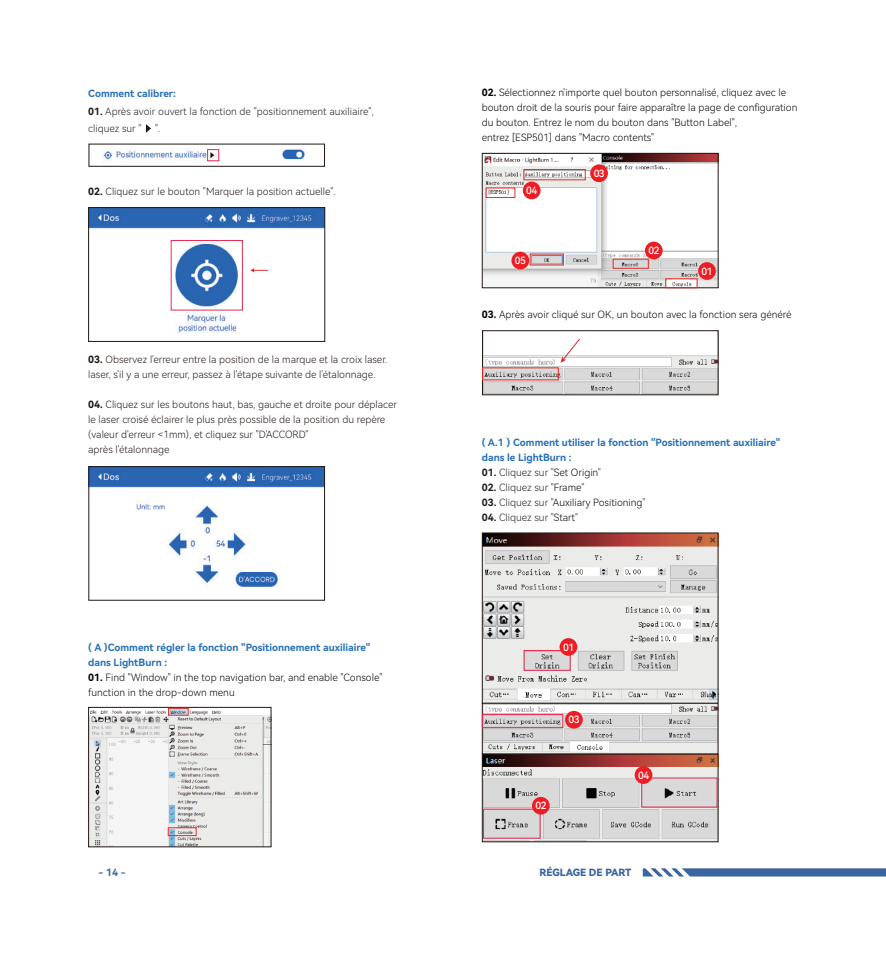
<style>
.page{position:relative;width:886px;height:957px;background:#fff}
.page>*{position:absolute;margin:0;border:0;box-sizing:border-box;transform-origin:0 0}
.t1{font:10px/15px "Harmony OS Sans SC Light";color:#030303}
.t2{font:10px/15px "Harmony OS Sans SC Light";color:#211814}
.t3{font:10px/15px "Harmony OS Sans SC Bold";color:#2972b9}
.t4{font:10px/17.5px "Harmony OS Sans SC Light";color:#231f20}
.t5{font:10px "Harmony OS Sans SC Medium";letter-spacing:-.05em;color:#fff}
.t6{font:10px "Harmony OS Sans SC Black";color:#3b65a0}
.t7{font:10px "Harmony OS Sans SC Bold";color:#3b65a0}
.s1{font-family:"Harmony OS Sans SC Bold"}
.s2{color:#211814}
.s3{color:#030303}
.s4{font-family:"Harmony OS Sans SC Bold";color:#231f20}
.s5{color:#231f20}
</style>
<div class="page">
<img style="left:90px;top:209px;width:233px;height:124px">
<div style="left:88px;top:207px;width:237px;height:135px;border:1px solid #211814"></div>
<img style="left:91px;top:468px;width:232px;height:119px">
<div style="left:89px;top:466px;width:236px;height:134px;border:1px solid #211814"></div>
<img style="left:103px;top:147px;width:202px;height:15px">
<div style="left:207px;top:149px;width:12px;height:12px;border:1px solid #e32b52"></div>
<div style="left:171px;top:240px;width:72px;height:70px;border:1px solid #e32b52"></div>
<svg style="left:250px;top:268px;width:18px;height:4px"></svg>
<img style="left:484px;top:355px;width:232px;height:38px">
<div style="left:482px;top:330px;width:236px;height:65px;border:1px solid #211814"></div>
<svg style="left:560px;top:338px;width:20px;height:25px"></svg>
<img style="left:90px;top:710px;width:179px;height:135px">
<div style="left:88px;top:707px;width:183px;height:140px;border:1px solid #211814"></div>
<div style="left:168px;top:827px;width:28px;height:9px;border:1px solid #e82a26"></div>
<div style="left:168px;top:708px;width:21px;height:7px;border:1px solid #e82a26"></div>
<img style="left:484px;top:155px;width:232px;height:131px">
<div style="left:482px;top:153px;width:236px;height:135px;border:1px solid #211814"></div>
<div style="left:486px;top:188px;width:29px;height:10px;border:1px solid #e82a26"></div>
<div style="left:613px;top:259px;width:36px;height:10px;border:1px solid #e82a26"></div>
<div style="left:665px;top:278px;width:32px;height:10px;border:1px solid #e82a26"></div>
<div style="left:523px;top:169px;width:62px;height:11px;border:1px solid #e82a26"></div>
<div style="left:698px;top:262px;width:18px;height:18px;background:#ee1d23;border-radius:50%"></div>
<div style="left:645px;top:242px;width:18px;height:17px;background:#ee1d23;border-radius:50%"></div>
<div style="left:590px;top:164px;width:18px;height:18px;background:#ee1d23;border-radius:50%"></div>
<div style="left:523px;top:182px;width:17px;height:17px;background:#ee1d23;border-radius:50%"></div>
<div style="left:511px;top:252px;width:18px;height:17px;background:#ee1d23;border-radius:50%"></div>
<svg style="left:146px;top:124px;width:5px;height:9px"></svg>
<img style="left:484px;top:535px;width:232px;height:166px">
<div style="left:482px;top:533px;width:236px;height:170px;border:1px solid #211814"></div>
<div style="left:524px;top:650px;width:46px;height:20px;border:1px solid #e32b52"></div>
<div style="left:559px;top:638px;width:18px;height:18px;background:#ee1d23;border-radius:50%"></div>
<svg style="left:484px;top:756px;width:232px;height:84px;background:#c8bbba"></svg>
<div style="left:482px;top:754px;width:236px;height:88px;border:1px solid #211814"></div>
<div style="left:483px;top:809px;width:57px;height:29px;border:1px solid #e32b52"></div>
<div style="left:532px;top:797px;width:18px;height:17px;background:#ee1d23;border-radius:50%"></div>
<div style="left:635px;top:766px;width:17px;height:18px;background:#ee1d23;border-radius:50%"></div>
<svg style="left:484px;top:705px;width:232px;height:47px"></svg>
<div style="left:482px;top:703px;width:236px;height:51px;border:1px solid #211814"></div>
<div style="left:565px;top:711px;width:18px;height:17px;background:#ee1d23;border-radius:50%"></div>
<div style="left:482px;top:714px;width:81px;height:14px;border:1px solid #e32b52"></div>
<svg style="left:643px;top:868px;width:243px;height:8px;background:#5478ac"></svg>
<p class="t3" style="left:88px;top:86px;width:89px">Comment calibrer:</p>
<p class="t4" style="left:88px;top:102px;width:287px"><span class="s1">01.</span> Après avoir ouvert la fonction de <span class="s2">"</span>positionnement auxiliaire<span class="s2">"</span>, cliquez sur "</p>
<p class="t4" style="left:155px;top:119px;width:7px">".</p>
<p class="t2" style="left:88px;top:184px;width:249px"><span class="s1">02.</span> Cliquez sur le bouton "Marquer la position actuelle".</p>
<p class="t2" style="left:88px;top:352px;width:300px"><span class="s1">03.</span> Observez l'erreur entre la position de la marque et la croix laser. laser, s'il y a une erreur, passez à l'étape suivante de l'étalonnage.</p>
<p class="t2" style="left:88px;top:397px;width:310px"><span class="s1">04.</span> Cliquez sur les boutons haut, bas, gauche et droite pour déplacer le laser croisé éclairer le plus près possible de la position du repère (valeur d'erreur &lt;1mm), et cliquez sur "D'ACCORD"<br>après l'étalonnage</p>
<p class="t3" style="left:88px;top:640px;width:283px">( A )Comment régler la fonction "Positionnement auxiliaire" dans LightBurn :</p>
<p class="t1" style="left:88px;top:670px;width:296px"><span class="s1">01.</span> Find "Window" in the top navigation bar, and enable "Console" function in the drop-down menu</p>
<p class="t1" style="left:482px;top:85px;width:317px"><span class="s1">02.</span> Sélectionnez n'importe quel bouton personnalisé, cliquez avec le bouton droit de la souris pour faire apparaître la page de configuration du bouton. Entrez le nom du bouton dans "Button Label",<br>entrez [ESP501] dans "Macro contents"</p>
<p class="t5" style="left:526px;top:184px;width:13px">04</p>
<p class="t5" style="left:515px;top:254px;width:13px">05</p>
<p class="t5" style="left:594px;top:166px;width:13px">03</p>
<p class="t5" style="left:648px;top:244px;width:13px">02</p>
<p class="t5" style="left:701px;top:264px;width:13px">01</p>
<p class="t1" style="left:482px;top:306px;width:311px"><span class="s1">03.</span> Après avoir cliqué sur OK, un bouton avec la fonction sera généré</p>
<p class="t3" style="left:482px;top:434px;width:300px">( A.1 ) Comment utiliser la fonction "Positionnement auxiliaire" dans le LightBurn :</p>
<p class="t4" style="left:482px;top:463px;width:121px"><span class="s1">01.</span> Cliquez sur "<span class="s3">Set Origin</span>"</p>
<p class="t4" style="left:482px;top:478px;width:104px"><span class="s1">02.</span> Cliquez sur "<span class="s3">Frame</span>"</p>
<p class="t1" style="left:482px;top:494px;width:165px"><span class="s4">03.</span> <span class="s5">Cliquez sur "</span>Auxiliary Positioning<span class="s5">"</span></p>
<p class="t4" style="left:482px;top:508px;width:98px"><span class="s1">04.</span> Cliquez sur "<span class="s3">Start</span>"</p>
<p class="t5" style="left:563px;top:640px;width:13px">01</p>
<p class="t5" style="left:568px;top:713px;width:13px">03</p>
<p class="t5" style="left:535px;top:799px;width:13px">02</p>
<p class="t5" style="left:638px;top:768px;width:13px">04</p>
<p class="t7" style="left:99px;top:866px;width:29px">- 14 -</p>
<p class="t6" style="left:539px;top:866px;width:94px">RÉGLAGE DE PART</p>
</div>
